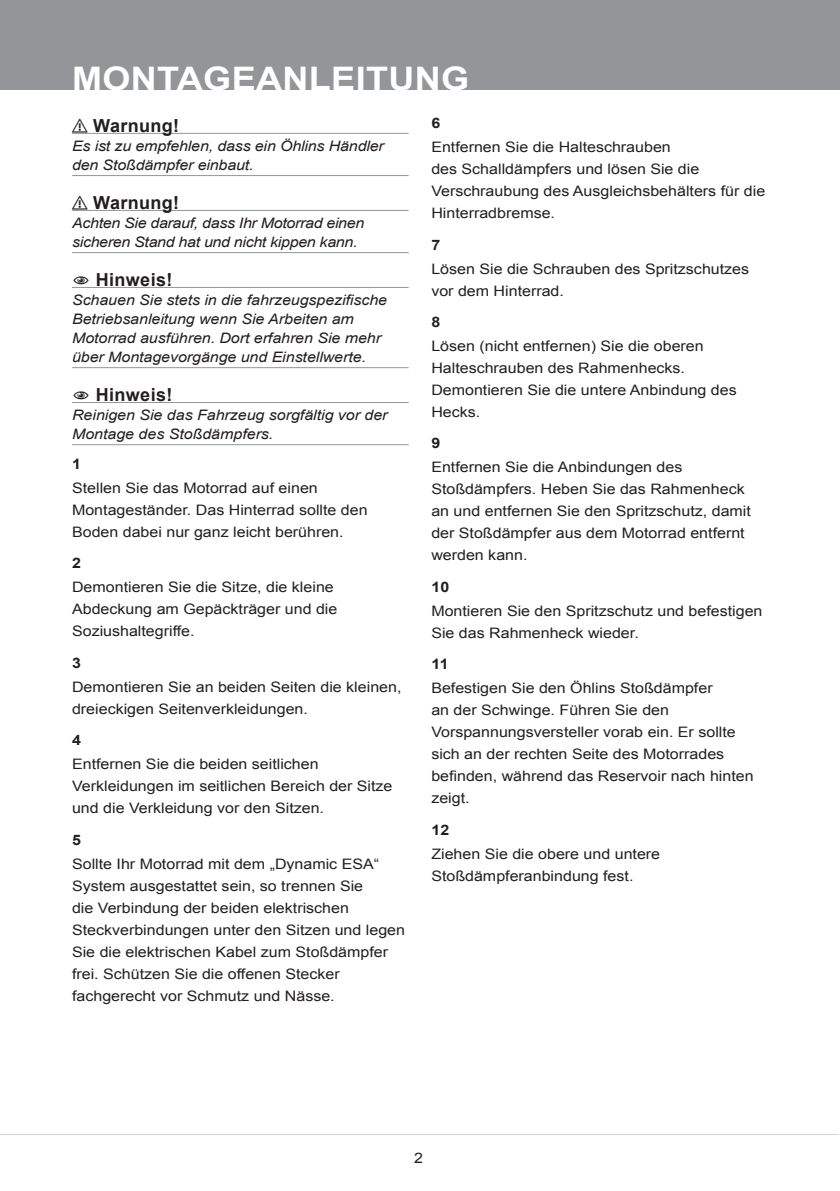
<style>
.page{position:relative;width:840px;height:1191px;background:#fff}
.page>*{position:absolute;margin:0;border:0;box-sizing:border-box;transform-origin:0 0}
.t1{font:700 32.4px "Arial";letter-spacing:.01em;color:#fff;scale:1.11 1}
.t2{font:700 18px "Arial";color:#231f20}
.t3{font:14.4px/22px "Arial";color:#231f20;scale:1.11 1}
.t4{font:italic 14.4px/19px "Arial";letter-spacing:-.005em;color:#231f20;scale:1.11 1}
.t5{font:700 14.4px "Arial";color:#231f20;scale:1.11 1}
</style>
<div class="page">
<div style="left:0;top:0;width:839px;height:90px;background:#939598"></div>
<hr style="left:0;top:1134px;width:838px;height:1px;background:#d1d2d4">
<hr style="left:72px;top:133px;width:336px;height:1px;background:#939598">
<hr style="left:72px;top:175px;width:336px;height:1px;background:#939598">
<hr style="left:72px;top:210px;width:336px;height:1px;background:#939598">
<hr style="left:72px;top:252px;width:336px;height:1px;background:#939598">
<hr style="left:72px;top:287px;width:336px;height:1px;background:#939598">
<hr style="left:72px;top:367px;width:336px;height:1px;background:#939598">
<hr style="left:72px;top:402px;width:336px;height:1px;background:#939598">
<hr style="left:72px;top:444px;width:336px;height:1px;background:#939598">
<h1 class="t1" style="left:72px;top:57px;width:75px">MONTA</h1>
<h1 class="t1" style="left:203px;top:57px;width:71px">GEANL</h1>
<h1 class="t1" style="left:331px;top:57px;width:126px">EITUNG</h1>
<p class="t2" style="left:72px;top:113px;width:26px">⚠⚠WARNUNG!</p>
<p class="t4" style="left:72px;top:136px;width:282px">Es ist zu empfehlen, dass ein Öhlins Händler den Stoßdämpfer einbaut.</p>
<p class="t2" style="left:72px;top:190px;width:26px">⚠⚠WARNUNG!</p>
<p class="t4" style="left:72px;top:213px;width:264px">Achten Sie darauf, dass Ihr Motorrad einen sicheren Stand hat und nicht kippen kann.</p>
<p class="t2" style="left:109px;top:267px;width:65px">HINWEI S!</p>
<p class="t4" style="left:72px;top:290px;width:285px">Schauen Sie stets in die fahrzeugspezifische Betriebsanleitung wenn Sie Arbeiten am Motorrad ausführen. Dort erfahren Sie mehr über Montagevorgänge und Einstellwerte.</p>
<p class="t2" style="left:109px;top:382px;width:65px">HINWEI S!</p>
<p class="t4" style="left:72px;top:405px;width:285px">Reinigen Sie das Fahrzeug sorgfältig vor der<br>Montage des Stoßdämpfers.</p>
<p class="t5" style="left:431px;top:113px;width:10px">6</p>
<p class="t3" style="left:431px;top:136px;width:302px">Entfernen Sie die Halteschrauben<br>des Schalldämpfers und lösen Sie die Verschraubung des Ausgleichsbehälters für die Hinterradbremse.</p>
<p class="t5" style="left:431px;top:235px;width:10px">7</p>
<p class="t3" style="left:431px;top:258px;width:288px">Lösen Sie die Schrauben des Spritzschutzes vor dem Hinterrad.</p>
<p class="t5" style="left:431px;top:312px;width:10px">8</p>
<p class="t3" style="left:431px;top:335px;width:276px">Lösen (nicht entfernen) Sie die oberen<br>Halteschrauben des Rahmenhecks.<br>Demontieren Sie die untere Anbindung des<br>Hecks.</p>
<p class="t5" style="left:431px;top:434px;width:10px">9</p>
<p class="t3" style="left:431px;top:456px;width:289px">Entfernen Sie die Anbindungen des Stoßdämpfers. Heben Sie das Rahmenheck an und entfernen Sie den Spritzschutz, damit der Stoßdämpfer aus dem Motorrad entfernt werden kann.</p>
<p class="t5" style="left:431px;top:577px;width:18px">10</p>
<p class="t3" style="left:431px;top:600px;width:300px">Montieren Sie den Spritzschutz und befestigen<br>Sie das Rahmenheck wieder.</p>
<p class="t5" style="left:431px;top:654px;width:17px">11</p>
<p class="t3" style="left:431px;top:677px;width:292px">Befestigen Sie den Öhlins Stoßdämpfer<br>an der Schwinge. Führen Sie den Vorspannungsversteller vorab ein. Er sollte sich an der rechten Seite des Motorrades befinden, während das Reservoir nach hinten zeigt.</p>
<p class="t5" style="left:431px;top:820px;width:18px">12</p>
<p class="t3" style="left:431px;top:842px;width:207px">Ziehen Sie die obere und untere<br>Stoßdämpferanbindung fest.</p>
<p class="t5" style="left:72px;top:454px;width:10px">1</p>
<p class="t3" style="left:72px;top:477px;width:268px">Stellen Sie das Motorrad auf einen<br>Montageständer. Das Hinterrad sollte den<br>Boden dabei nur ganz leicht berühren.</p>
<p class="t5" style="left:72px;top:554px;width:10px">2</p>
<p class="t3" style="left:72px;top:576px;width:240px">Demontieren Sie die Sitze, die kleine<br>Abdeckung am Gepäckträger und die<br>Soziushaltegriffe.</p>
<p class="t5" style="left:72px;top:653px;width:10px">3</p>
<p class="t3" style="left:72px;top:676px;width:298px">Demontieren Sie an beiden Seiten die kleinen, dreieckigen Seitenverkleidungen.</p>
<p class="t5" style="left:72px;top:730px;width:10px">4</p>
<p class="t3" style="left:72px;top:753px;width:290px">Entfernen Sie die beiden seitlichen<br>Verkleidungen im seitlichen Bereich der Sitze und die Verkleidung vor den Sitzen.</p>
<p class="t5" style="left:72px;top:830px;width:10px">5</p>
<p class="t3" style="left:72px;top:852px;width:301px">Sollte Ihr Motorrad mit dem „Dynamic ESA“ System ausgestattet sein, so trennen Sie<br>die Verbindung der beiden elektrischen Steckverbindungen unter den Sitzen und legen Sie die elektrischen Kabel zum Stoßdämpfer frei. Schützen Sie die offenen Stecker fachgerecht vor Schmutz und Nässe.</p>
<p class="t3" style="left:414px;top:1147px;width:10px">2</p>
</div>
